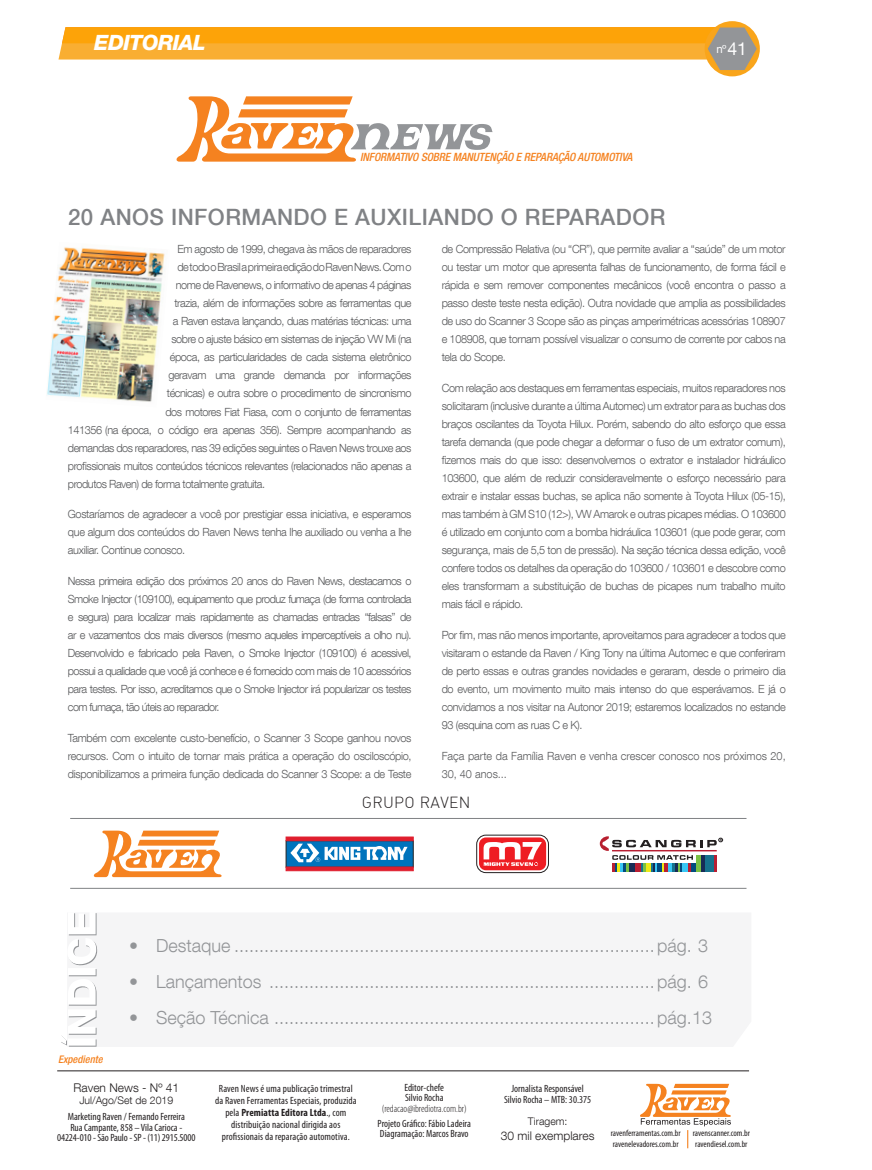
<style>
.page{position:relative;width:872px;height:1170px;background:#fff}
.page>*{position:absolute;margin:0;border:0;box-sizing:border-box;transform-origin:0 0}
.t1{font:500 22.5px "Helvetica Neue LT Com";letter-spacing:.02em;color:#808285}
.t2{font:italic 800 21px "Helvetica Neue LT Com";letter-spacing:-.025em;color:#fff}
.t3{font:300 18px "Helvetica Neue LT Com";color:#939598}
.t4{font:300 15.75px "DIN Alternate";letter-spacing:.025em;color:#231f20}
.t5{font:300 12px "Helvetica Neue LT Com";color:#231f20}
.t6{font:11.55px "Helvetica Neue";color:#fff}
.t7{font:italic 500 condensed 11.4px "Helvetica Neue LT Com";letter-spacing:-.01em;color:#f58220}
.t8{font:300 11.25px/18px "Helvetica Neue LT Com";letter-spacing:-.04em;color:#57585a;text-align:justify}
.t9{font:300 11.25px/18px "Helvetica Neue LT Com";color:#57585a}
.t10{font:condensed 10.5px/10.5px "Myriad Pro";color:#231f20;text-align:center}
.t11{font:300 condensed 10.5px "Myriad Pro";color:#231f20}
.t12{font:300 10.5px "Helvetica Neue LT Com";color:#231f20}
.t13{font:italic 500 condensed 10.5px "Helvetica Neue LT Com";color:#f58220}
.t14{font:condensed 9px/10.5px "Myriad Pro";color:#231f20}
.s1{font-size:17.85px}
.s2{font-weight:700}
</style>
<div class="page">
<svg style="left:61px;top:913px;width:36px;height:134px"></svg>
<div style="left:704px;top:21px;width:56px;height:55px;background:#f9a51b;border-radius:50%"></div>
<svg style="left:58px;top:26px;width:700px;height:45px"></svg>
<hr style="left:57px;top:1070px;width:692px;height:1px;background:#231f20">
<svg style="left:176px;top:96px;width:317px;height:66px"></svg>
<hr style="left:70px;top:818px;width:676px;height:1px;background:#808285">
<hr style="left:70px;top:887px;width:676px;height:1px;background:#808285">
<svg style="left:477px;top:835px;width:71px;height:37px"></svg>
<div style="left:476px;top:834px;width:73px;height:38px;border:1px solid #231f20;border-radius:9px"></div>
<svg style="left:479px;top:837px;width:67px;height:33px"></svg>
<svg style="left:600px;top:836px;width:123px;height:35px"></svg>
<div style="left:696px;top:854px;width:5px;height:17px;background:#7bc144"></div>
<div style="left:286px;top:840px;width:127px;height:27px;background:linear-gradient(to right,#0676be,#0072bb)"></div>
<svg style="left:290px;top:843px;width:117px;height:19px"></svg>
<hr style="left:286px;top:837px;width:127px;height:3px;background:#e01e2e">
<hr style="left:286px;top:867px;width:127px;height:3px;background:#e01e2e">
<svg style="left:93px;top:830px;width:129px;height:47px"></svg>
<svg style="left:640px;top:1083px;width:91px;height:65px"></svg>
<img style="left:47px;top:247px;width:118px;height:155px">
<h2 class="t2" style="left:94px;top:30px;width:113px">EDITORIAL</h2>
<p class="t7" style="left:360px;top:150px;width:274px">INFORMATIVO SOBRE MANUTENÇÃO E REPARAÇÃO AUTOMOTIVA</p>
<p class="t6" style="left:716px;top:42px;width:32px">nº<span class="s1">41</span></p>
<h1 class="t1" style="left:68px;top:203px;width:599px">20 ANOS INFORMANDO E AUXILIANDO O REPARADOR</h1>
<p class="t8" style="left:177px;top:240px;width:236px">Em agosto de 1999, chegava às mãos de reparadores</p>
<p class="t8" style="left:177px;top:258px;width:235px">de todo o Brasil a primeira edição do Raven News. Com o</p>
<p class="t8" style="left:176px;top:276px;width:237px">nome de Ravenews, o informativo de apenas 4 páginas</p>
<p class="t8" style="left:174px;top:294px;width:239px">trazia, além de informações sobre as ferramentas que</p>
<p class="t8" style="left:173px;top:312px;width:240px">a Raven estava lançando, duas matérias técnicas: uma</p>
<p class="t8" style="left:171px;top:330px;width:241px">sobre o ajuste básico em sistemas de injeção VW Mi (na</p>
<p class="t8" style="left:170px;top:348px;width:243px">época, as particularidades de cada sistema eletrônico</p>
<p class="t8" style="left:168px;top:366px;width:244px">geravam uma grande demanda por informações</p>
<p class="t8" style="left:167px;top:384px;width:246px">técnicas) e outra sobre o procedimento de sincronismo</p>
<p class="t8" style="left:165px;top:402px;width:247px">dos motores Fiat Fiasa, com o conjunto de ferramentas</p>
<p class="t8" style="left:68px;top:420px;width:345px">141356 (na época, o código era apenas 356). Sempre acompanhando as</p>
<p class="t8" style="left:68px;top:438px;width:345px">demandas dos reparadores, nas 39 edições seguintes o Raven News trouxe aos</p>
<p class="t8" style="left:68px;top:456px;width:345px">profissionais muitos conteúdos técnicos relevantes (relacionados não apenas a</p>
<p class="t8" style="left:68px;top:474px;width:199px">produtos Raven) de forma totalmente gratuita.</p>
<p class="t8" style="left:68px;top:505px;width:345px">Gostaríamos de agradecer a você por prestigiar essa iniciativa, e esperamos que algum dos conteúdos do Raven News tenha lhe auxiliado ou venha a lhe auxiliar. Continue conosco.</p>
<p class="t8" style="left:68px;top:572px;width:345px">Nessa primeira edição dos próximos 20 anos do Raven News, destacamos o Smoke Injector (109100), equipamento que produz fumaça (de forma controlada e segura) para localizar mais rapidamente as chamadas entradas “falsas” de ar e vazamentos dos mais diversos (mesmo aqueles imperceptíveis a olho nu).<br>Desenvolvido e fabricado pela Raven, o Smoke Injector (109100) é acessivel, possui a qualidade que você já conhece e é fornecido com mais de 10 acessórios para testes. Por isso, acreditamos que o Smoke Injector irá popularizar os testes com fumaça, tão úteis ao reparador.</p>
<p class="t8" style="left:68px;top:728px;width:345px">Também com excelente custo-benefício, o Scanner 3 Scope ganhou novos recursos. Com o intuito de tornar mais prática a operação do osciloscópio, disponibilizamos a primeira função dedicada do Scanner 3 Scope: a de Teste</p>
<p class="t8" style="left:442px;top:240px;width:345px">de Compressão Relativa (ou “CR”), que permite avaliar a “saúde” de um motor ou testar um motor que apresenta falhas de funcionamento, de forma fácil e rápida e sem remover componentes mecânicos (você encontra o passo a passo deste teste nesta edição). Outra novidade que amplia as possibilidades de uso do Scanner 3 Scope são as pinças amperimétricas acessórias 108907 e 108908, que tornam possível visualizar o consumo de corrente por cabos na tela do Scope.</p>
<p class="t8" style="left:442px;top:379px;width:345px">Com relação aos destaques em ferramentas especiais, muitos reparadores nos solicitaram (inclusive durante a última Automec) um extrator para as buchas dos braços oscilantes da Toyota Hilux. Porém, sabendo do alto esforço que essa tarefa demanda (que pode chegar a deformar o fuso de um extrator comum), fizemos mais do que isso: desenvolvemos o extrator e instalador hidráulico 103600, que além de reduzir consideravelmente o esforço necessário para extrair e instalar essas buchas, se aplica não somente à Toyota Hilux (05-15), mas também à GM S10 (12&gt;), VW Amarok e outras picapes médias. O 103600 é utilizado em conjunto com a bomba hidráulica 103601 (que pode gerar, com segurança, mais de 5,5 ton de pressão). Na seção técnica dessa edição, você confere todos os detalhes da operação do 103600 / 103601 e descobre como eles transformam a substituição de buchas de picapes num trabalho muito mais fácil e rápido.</p>
<p class="t8" style="left:442px;top:626px;width:345px">Por fim, mas não menos importante, aproveitamos para agradecer a todos que visitaram o estande da Raven / King Tony na última Automec e que conferiram de perto essas e outras grandes novidades e geraram, desde o primeiro dia do evento, um movimento muito mais intenso do que esperávamos. E já o convidamos a nos visitar na Autonor 2019; estaremos localizados no estande 93 (esquina com as ruas C e K).</p>
<p class="t9" style="left:442px;top:746px;width:345px">Faça parte da Família Raven e venha crescer conosco nos próximos 20,<br>30, 40 anos...</p>
<h3 class="t4" style="left:362px;top:792px;width:110px">GRUPO RAVEN</h3>
<p class="t13" style="left:58px;top:1053px;width:46px">Expediente</p>
<h3 class="t3" style="left:129px;top:934px;width:580px">• Destaque ....................................................................................pág. 3</h3>
<h3 class="t3" style="left:129px;top:970px;width:580px">• Lançamentos .............................................................................pág. 6</h3>
<h3 class="t3" style="left:129px;top:1006px;width:584px">• Seção Técnica ............................................................................pág.13</h3>
<p class="t5" style="left:74px;top:1079px;width:107px">Raven News - Nº 41</p>
<p class="t12" style="left:79px;top:1093px;width:95px">Jul/Ago/Set de 2019</p>
<p class="t10" style="left:57px;top:1111px;width:140px">Marketing Raven / Fernando Ferreira<br>Rua Campante, 858 – Vila Carioca -<br>04224-010 - São Paulo - SP - (11) 2915.5000</p>
<p class="t10" style="left:215px;top:1082px;width:143px;line-height:12px">Raven News é uma publicação trimestral da Raven Ferramentas Especiais, produzida pela <span class="s2">Premiatta Editora Ltda</span>., com distribuição nacional dirigida aos profissionais da reparação automotiva.</p>
<p class="t10" style="left:404px;top:1082px;width:41px;text-align:left">Editor-chefe<br>Silvio Rocha</p>
<p class="t11" style="left:382px;top:1102px;width:87px">(redacao@ibrediotra.com.br)</p>
<p class="t10" style="left:377px;top:1118px;width:95px;text-align:left">Projeto Gráfico: Fábio Ladeira<br>Diagramação: Marcos Bravo</p>
<p class="t10" style="left:504px;top:1083px;width:89px">Jornalista Responsável<br>Silvio Rocha – MTB: 30.375</p>
<p class="t12" style="left:528px;top:1115px;width:41px">Tiragem:</p>
<p class="t5" style="left:501px;top:1128px;width:95px">30 mil exemplares</p>
<p class="t14" style="left:611px;top:1127px;width:71px">ravenferramentas.com.br ravenelevadores.com.br</p>
<p class="t14" style="left:693px;top:1127px;width:59px">ravenscanner.com.br ravendiesel.com.br</p>
</div>
